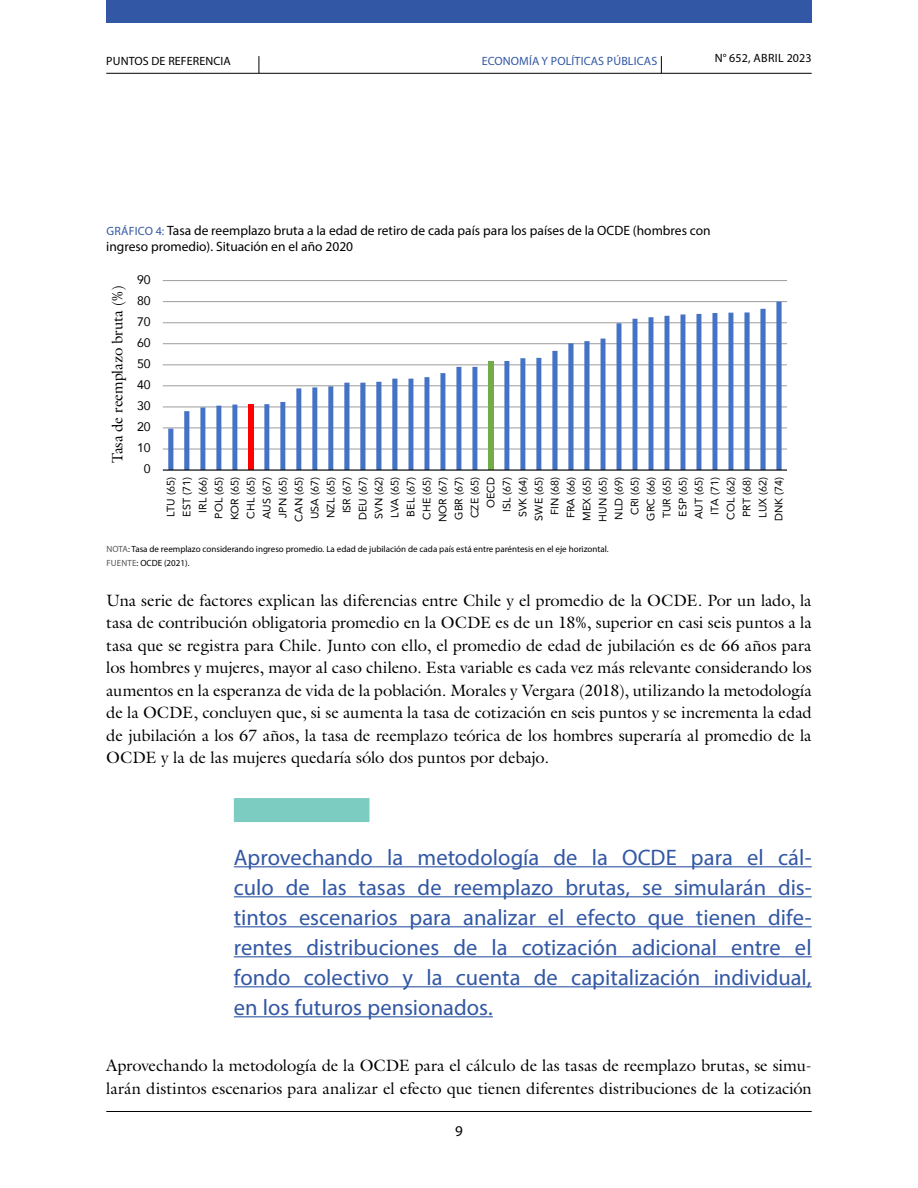
<style>
.page{position:relative;width:918px;height:1188px;background:#fff}
.page>*{position:absolute;margin:0;border:0;box-sizing:border-box;transform-origin:0 0}
.t1{font:22.5px/30px "Myriad Pro";color:#3257a4;text-align:justify}
.t2{font:16.5px/22.5px "Galliard Pro";letter-spacing:-.005em;color:#000;text-align:justify}
.t3{font:15px "Galliard Pro";letter-spacing:-.01em;color:#000}
.t4{font:15px "Myriad Pro";color:#000}
.t5{font:13.5px/16.2px "Myriad Pro";color:#000}
.t6{font:12.3px "Avenir";letter-spacing:-.005em;color:#000}
.t7{font:12px "Myriad Pro";letter-spacing:.01em;color:#000}
.t8{font:12px "Myriad Pro";letter-spacing:.01em;color:#3257a4}
.t9{font:10.65px/16px "Avenir";letter-spacing:.005em;color:#000;text-align:right}
.t10{font:9px/14.1px "Myriad Pro";color:#000}
.s1{font-size:12px;color:#3257a4}
.s2{color:#575756}
</style>
<div class="page">
<hr style="left:106px;top:1111px;width:706px;height:1px;background:#000">
<div style="left:106px;top:0;width:706px;height:23px;background:#3257a4"></div>
<hr style="left:106px;top:73px;width:706px;height:1px;background:#000">
<svg style="left:259px;top:56px;width:1px;height:17px"></svg>
<svg style="left:661px;top:56px;width:1px;height:17px"></svg>
<div style="left:234px;top:798px;width:135px;height:24px;background:#7dccc2"></div>
<hr style="left:234px;top:866px;width:578px;height:1px;background:#3257a4">
<hr style="left:234px;top:896px;width:578px;height:1px;background:#3257a4">
<hr style="left:234px;top:926px;width:578px;height:1px;background:#3257a4">
<hr style="left:234px;top:956px;width:578px;height:1px;background:#3257a4">
<hr style="left:234px;top:986px;width:578px;height:1px;background:#3257a4">
<hr style="left:234px;top:1016px;width:259px;height:1px;background:#3257a4">
<hr style="left:163px;top:449px;width:624px;height:1px;background:#9d9c9c">
<hr style="left:163px;top:428px;width:624px;height:1px;background:#9d9c9c">
<hr style="left:163px;top:407px;width:624px;height:1px;background:#9d9c9c">
<hr style="left:163px;top:385px;width:624px;height:1px;background:#9d9c9c">
<hr style="left:163px;top:364px;width:624px;height:1px;background:#9d9c9c">
<hr style="left:163px;top:343px;width:624px;height:1px;background:#9d9c9c">
<hr style="left:163px;top:322px;width:624px;height:1px;background:#9d9c9c">
<hr style="left:163px;top:301px;width:624px;height:1px;background:#9d9c9c">
<hr style="left:163px;top:280px;width:624px;height:1px;background:#9d9c9c">
<svg style="left:168px;top:302px;width:614px;height:167px"></svg>
<hr style="left:163px;top:469px;width:624px;height:2px;background:#000">
<p class="t7" style="left:106px;top:54px;width:126px">PUNTOS DE REFERENCIA</p>
<p class="t8" style="left:482px;top:54px;width:177px">ECONOMÍA Y POLÍTICAS PÚBLICAS</p>
<p class="t7" style="left:715px;top:51px;width:98px">N° 652, ABRIL 2023</p>
<p class="t5" style="left:106px;top:222px;width:606px"><span class="s1">GRÁFICO 4:</span> Tasa de reemplazo bruta a la edad de retiro de cada país para los países de la OCDE (hombres con ingreso promedio). Situación en el año 2020</p>
<p class="t3" style="left:107px;top:463px;width:179px;rotate:-90deg">Tasa de reemplazo bruta (%)</p>
<p class="t6" style="left:137px;top:270px;width:15px">90</p>
<p class="t6" style="left:137px;top:291px;width:15px">80</p>
<p class="t6" style="left:137px;top:312px;width:15px">70</p>
<p class="t6" style="left:137px;top:333px;width:15px">60</p>
<p class="t6" style="left:137px;top:354px;width:15px">50</p>
<p class="t6" style="left:137px;top:375px;width:15px">40</p>
<p class="t6" style="left:137px;top:396px;width:15px">30</p>
<p class="t6" style="left:137px;top:417px;width:15px">20</p>
<p class="t6" style="left:137px;top:438px;width:15px">10</p>
<p class="t6" style="left:144px;top:459px;width:8px">0</p>
<p class="t9" style="left:162px;top:522px;width:46px;rotate:-90deg">LTU (65)<br>EST (71)<br>IRL (66)<br>POL (65)<br>KOR (65)<br>CHL (65)<br>AUS (67)<br>JPN (65)<br>CAN (65)<br>USA (67)<br>NZL (65)<br>ISR (67)<br>DEU (67)<br>SVN (62)<br>LVA (65)<br>BEL (67)<br>CHE (65)<br>NOR (67)<br>GBR (67)<br>CZE (65)<br>OECD<br>ISL (67)<br>SVK (64)<br>SWE (65)<br>FIN (68)<br>FRA (66)<br>MEX (65)<br>HUN (65)<br>NLD (69)<br>CRI (65)<br>GRC (66)<br>TUR (65)<br>ESP (65)<br>AUT (65)<br>ITA (71)<br>COL (62)<br>PRT (68)<br>LUX (62)<br>DNK (74)</p>
<p class="t10" style="left:106px;top:542px;width:504px"><span class="s2">NOTA</span>: Tasa de reemplazo considerando ingreso promedio. La edad de jubilación de cada país está entre paréntesis en el eje horizontal.<br><span class="s2">FUENTE</span>: OCDE (2021).</p>
<p class="t2" style="left:106px;top:589px;width:707px">Una serie de factores explican las diferencias entre Chile y el promedio de la OCDE. Por un lado, la tasa de contribución obligatoria promedio en la OCDE es de un 18%, superior en casi seis puntos a la tasa que se registra para Chile. Junto con ello, el promedio de edad de jubilación es de 66 años para los hombres y mujeres, mayor al caso chileno. Esta variable es cada vez más relevante considerando los aumentos en la esperanza de vida de la población. Morales y Vergara (2018), utilizando la metodología de la OCDE, concluyen que, si se aumenta la tasa de cotización en seis puntos y se incrementa la edad de jubilación a los 67 años, la tasa de reemplazo teórica de los hombres superaría al promedio de la OCDE y la de las mujeres quedaría sólo dos puntos por debajo.</p>
<p class="t1" style="left:234px;top:842px;width:579px">Aprovechando la metodología de la OCDE para el cál&shy;culo de las tasas de reemplazo brutas, se simularán dis&shy;tintos escenarios para analizar el efecto que tienen dife&shy;rentes distribuciones de la cotización adicional entre el fondo colectivo y la cuenta de capitalización individual, en los futuros pensionados.</p>
<p class="t2" style="left:106px;top:1054px;width:707px">Aprovechando la metodología de la OCDE para el cálculo de las tasas de reemplazo brutas, se simu&shy;larán distintos escenarios para analizar el efecto que tienen diferentes distribuciones de la cotización</p>
<p class="t4" style="left:455px;top:1122px;width:9px">9</p>
</div>
